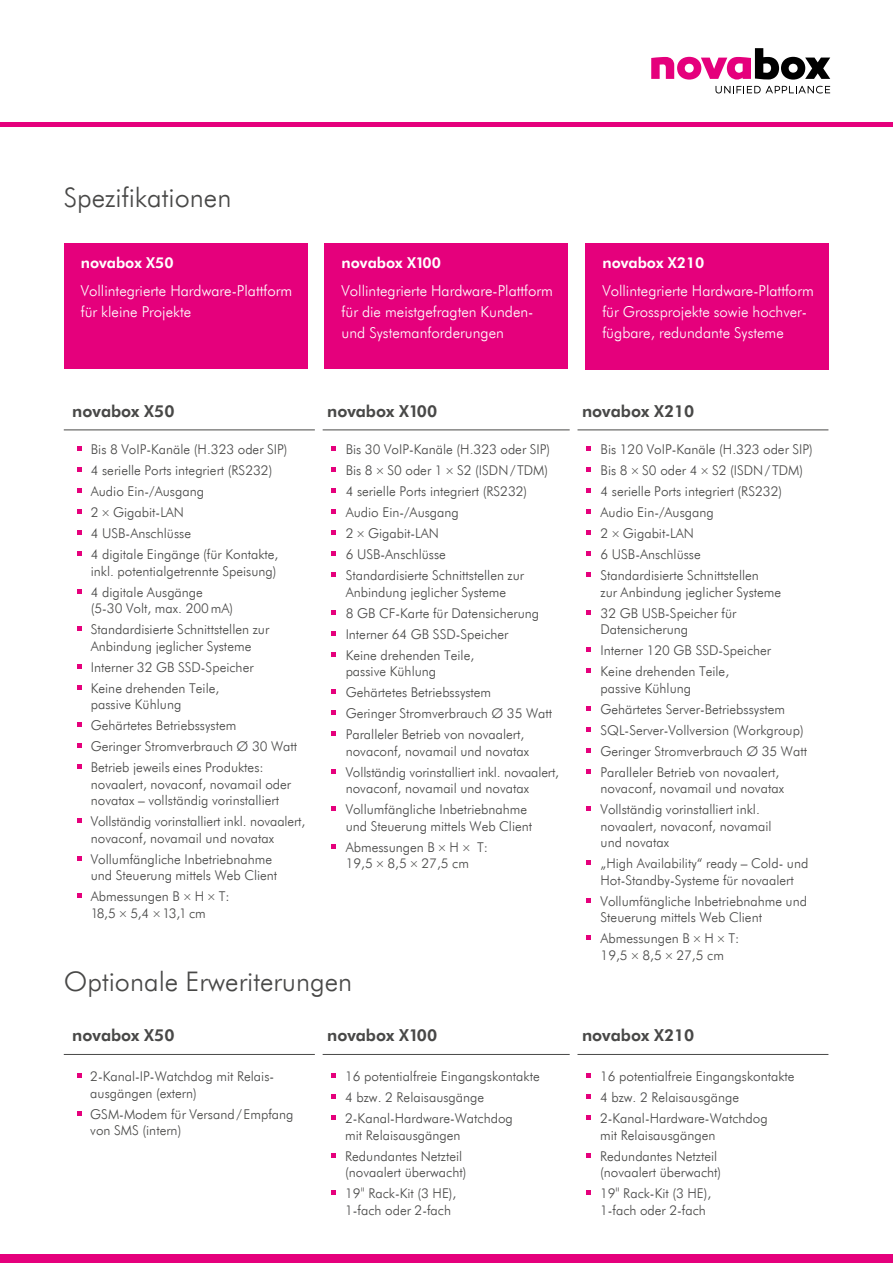
<style>
.page{position:relative;width:893px;height:1263px;background:#fff}
.page>*{position:absolute;margin:0;border:0;box-sizing:border-box;transform-origin:0 0}
.t1{font:27px "Futuri Light Regular SWFTE";color:#484847}
.t2{font:16.5px "Futuri Bold SWFTE";color:#484847}
.t3{font:15px/21px "Futuri Light Regular SWFTE";color:#fff}
.t4{font:15px "Futuri Bold SWFTE";color:#fff}
.t5{font:13.5px/21px "Futuri Light Regular SWFTE";color:#484847}
.s1{font-size:15px}
</style>
<div class="page">
<div style="left:64px;top:243px;width:244px;height:125px;background:#e5007c"></div>
<div style="left:325px;top:243px;width:243px;height:125px;background:#e5007c"></div>
<div style="left:585px;top:243px;width:244px;height:126px;background:#e5007c"></div>
<hr style="left:64px;top:429px;width:251px;height:1px;background:#484847">
<hr style="left:322px;top:429px;width:248px;height:1px;background:#484847">
<hr style="left:577px;top:429px;width:251px;height:1px;background:#484847">
<svg style="left:77px;top:446px;width:5px;height:5px"></svg>
<svg style="left:77px;top:467px;width:5px;height:5px"></svg>
<svg style="left:77px;top:488px;width:5px;height:5px"></svg>
<svg style="left:77px;top:509px;width:5px;height:5px"></svg>
<svg style="left:77px;top:530px;width:5px;height:5px"></svg>
<svg style="left:77px;top:551px;width:5px;height:5px"></svg>
<svg style="left:77px;top:589px;width:5px;height:5px"></svg>
<svg style="left:77px;top:626px;width:5px;height:5px"></svg>
<svg style="left:77px;top:664px;width:5px;height:5px"></svg>
<svg style="left:77px;top:685px;width:5px;height:5px"></svg>
<svg style="left:77px;top:722px;width:5px;height:5px"></svg>
<svg style="left:77px;top:743px;width:5px;height:5px"></svg>
<svg style="left:77px;top:764px;width:5px;height:5px"></svg>
<svg style="left:77px;top:818px;width:5px;height:5px"></svg>
<svg style="left:77px;top:856px;width:5px;height:5px"></svg>
<svg style="left:77px;top:893px;width:5px;height:5px"></svg>
<svg style="left:331px;top:446px;width:5px;height:5px"></svg>
<svg style="left:331px;top:467px;width:5px;height:5px"></svg>
<svg style="left:331px;top:488px;width:5px;height:5px"></svg>
<svg style="left:331px;top:509px;width:5px;height:5px"></svg>
<svg style="left:331px;top:530px;width:5px;height:5px"></svg>
<svg style="left:331px;top:551px;width:5px;height:5px"></svg>
<svg style="left:331px;top:572px;width:5px;height:5px"></svg>
<svg style="left:331px;top:610px;width:5px;height:5px"></svg>
<svg style="left:331px;top:631px;width:5px;height:5px"></svg>
<svg style="left:331px;top:652px;width:5px;height:5px"></svg>
<svg style="left:331px;top:689px;width:5px;height:5px"></svg>
<svg style="left:331px;top:710px;width:5px;height:5px"></svg>
<svg style="left:331px;top:731px;width:5px;height:5px"></svg>
<svg style="left:331px;top:769px;width:5px;height:5px"></svg>
<svg style="left:331px;top:806px;width:5px;height:5px"></svg>
<svg style="left:331px;top:844px;width:5px;height:5px"></svg>
<svg style="left:586px;top:446px;width:5px;height:5px"></svg>
<svg style="left:586px;top:467px;width:5px;height:5px"></svg>
<svg style="left:586px;top:488px;width:5px;height:5px"></svg>
<svg style="left:586px;top:509px;width:5px;height:5px"></svg>
<svg style="left:586px;top:530px;width:5px;height:5px"></svg>
<svg style="left:586px;top:551px;width:5px;height:5px"></svg>
<svg style="left:586px;top:572px;width:5px;height:5px"></svg>
<svg style="left:586px;top:610px;width:5px;height:5px"></svg>
<svg style="left:586px;top:647px;width:5px;height:5px"></svg>
<svg style="left:586px;top:668px;width:5px;height:5px"></svg>
<svg style="left:586px;top:706px;width:5px;height:5px"></svg>
<svg style="left:586px;top:727px;width:5px;height:5px"></svg>
<svg style="left:586px;top:748px;width:5px;height:5px"></svg>
<svg style="left:586px;top:769px;width:5px;height:5px"></svg>
<svg style="left:586px;top:806px;width:5px;height:5px"></svg>
<svg style="left:586px;top:860px;width:5px;height:5px"></svg>
<svg style="left:586px;top:898px;width:5px;height:5px"></svg>
<svg style="left:586px;top:935px;width:5px;height:5px"></svg>
<hr style="left:64px;top:1054px;width:251px;height:1px;background:#484847">
<hr style="left:322px;top:1054px;width:248px;height:1px;background:#484847">
<hr style="left:577px;top:1054px;width:251px;height:1px;background:#484847">
<svg style="left:77px;top:1073px;width:5px;height:5px"></svg>
<svg style="left:77px;top:1111px;width:5px;height:4px"></svg>
<svg style="left:331px;top:1073px;width:5px;height:5px"></svg>
<svg style="left:331px;top:1094px;width:5px;height:5px"></svg>
<svg style="left:331px;top:1115px;width:5px;height:5px"></svg>
<svg style="left:331px;top:1153px;width:5px;height:4px"></svg>
<svg style="left:331px;top:1190px;width:5px;height:5px"></svg>
<svg style="left:586px;top:1073px;width:5px;height:5px"></svg>
<svg style="left:586px;top:1094px;width:5px;height:5px"></svg>
<svg style="left:586px;top:1115px;width:5px;height:5px"></svg>
<svg style="left:586px;top:1153px;width:5px;height:4px"></svg>
<svg style="left:586px;top:1190px;width:5px;height:5px"></svg>
<svg style="left:715px;top:86px;width:115px;height:7px"></svg>
<svg style="left:651px;top:48px;width:179px;height:32px"></svg>
<hr style="left:0;top:122px;width:893px;height:4px;background:#e5007c">
<div style="left:0;top:1254px;width:893px;height:9px;background:#e5007c"></div>
<h1 class="t1" style="left:64px;top:180px;width:169px">Spezifikationen</h1>
<p class="t4" style="left:81px;top:254px;width:94px">novabox X50</p>
<p class="t3" style="left:81px;top:280px;width:213px">Vollintegrierte Hardware-Plattform für kleine Projekte</p>
<p class="t4" style="left:342px;top:254px;width:101px">novabox X100</p>
<p class="t3" style="left:342px;top:280px;width:213px">Vollintegrierte Hardware-Plattform für die meistgefragten Kunden&shy;und Systemanforderungen</p>
<p class="t4" style="left:602px;top:254px;width:104px">novabox X210</p>
<p class="t3" style="left:602px;top:280px;width:213px">Vollintegrierte Hardware-Plattform für Grossprojekte sowie hochver&shy;fügbare, redundante Systeme</p>
<p class="t2" style="left:72px;top:401px;width:104px">novabox X50</p>
<p class="t2" style="left:327px;top:401px;width:111px">novabox X100</p>
<p class="t2" style="left:582px;top:401px;width:114px">novabox X210</p>
<p class="t5" style="left:91px;top:439px;width:198px">Bis 8 VoIP-Kanäle (H.323 oder SIP)<br>4 serielle Ports integriert (RS232)<br>Audio Ein-/Ausgang<br>2×Gigabit-LAN<br>4 USB-Anschlüsse<br>4 digitale Eingänge (für Kontakte,</p>
<p class="t5" style="left:91px;top:560px;width:187px">inkl. potentialgetrennte Speisung)<br>4 digitale Ausgänge</p>
<p class="t5" style="left:91px;top:598px;width:180px">(5-30 Volt, max. 200mA)<br>Standardisierte Schnittstellen zur</p>
<p class="t5" style="left:91px;top:635px;width:164px">Anbindung jeglicher Systeme<br>Interner 32 GB SSD-Speicher<br>Keine drehenden Teile,</p>
<p class="t5" style="left:91px;top:694px;width:208px">passive Kühlung<br>Gehärtetes Betriebssystem<br>Geringer Stromverbrauch Ø 30 Watt<br>Betrieb jeweils eines Produktes:</p>
<p class="t5" style="left:91px;top:776px;width:202px;line-height:16.5px">novaalert, novaconf, novamail oder novatax – vollständig vorinstalliert</p>
<p class="t5" style="left:91px;top:813px;width:216px;line-height:16.5px">Vollständig vorinstalliert inkl. novaalert, novaconf, novamail und novatax</p>
<p class="t5" style="left:91px;top:851px;width:188px;line-height:16.5px">Vollumfängliche Inbetriebnahme und Steuerung mittels Web Client</p>
<p class="t5" style="left:91px;top:888px;width:140px;line-height:16.5px">Abmessungen B×H×T:<br>18,5×5,4×13,1 cm</p>
<p class="t5" style="left:346px;top:439px;width:206px">Bis 30 VoIP-Kanäle (H.323 oder SIP)<br>Bis 8×S0 oder 1×S2 (ISDN/ TDM)<br>4 serielle Ports integriert (RS232)<br>Audio Ein-/Ausgang<br>2×Gigabit-LAN<br>6 USB-Anschlüsse<br>Standardisierte Schnittstellen zur</p>
<p class="t5" style="left:346px;top:581px;width:195px">Anbindung jeglicher Systeme<br>8 GB CF-Karte für Datensicherung<br>Interner 64 GB SSD-Speicher<br>Keine drehenden Teile,</p>
<p class="t5" style="left:346px;top:661px;width:208px">passive Kühlung<br>Gehärtetes Betriebssystem<br>Geringer Stromverbrauch Ø 35 Watt<br>Paralleler Betrieb von novaalert,</p>
<p class="t5" style="left:346px;top:740px;width:215px">novaconf, novamail und novatax<br>Vollständig vorinstalliert inkl. novaalert,</p>
<p class="t5" style="left:346px;top:778px;width:185px">novaconf, novamail und novatax<br>Vollumfängliche Inbetriebnahme</p>
<p class="t5" style="left:346px;top:815px;width:188px">und Steuerung mittels Web Client<br>Abmessungen B×H× T:</p>
<p class="t5" style="left:346px;top:853px;width:125px">19,5×8,5×27,5 cm</p>
<p class="t5" style="left:601px;top:439px;width:214px">Bis 120 VoIP-Kanäle (H.323 oder SIP)<br>Bis 8×S0 oder 4×S2 (ISDN/ TDM)<br>4 serielle Ports integriert (RS232)<br>Audio Ein-/Ausgang<br>2×Gigabit-LAN<br>6 USB-Anschlüsse<br>Standardisierte Schnittstellen</p>
<p class="t5" style="left:601px;top:581px;width:182px">zur Anbindung jeglicher Systeme<br>32 GB USB-Speicher für</p>
<p class="t5" style="left:601px;top:619px;width:172px">Datensicherung<br>Interner 120 GB SSD-Speicher<br>Keine drehenden Teile,</p>
<p class="t5" style="left:601px;top:677px;width:208px">passive Kühlung<br>Gehärtetes Server-Betriebssystem<br>SQL-Server-Vollversion (Workgroup)<br>Geringer Stromverbrauch Ø 35 Watt<br>Paralleler Betrieb von novaalert,</p>
<p class="t5" style="left:601px;top:778px;width:185px">novaconf, novamail und novatax<br>Vollständig vorinstalliert inkl.</p>
<p class="t5" style="left:601px;top:818px;width:172px;line-height:16.5px">novaalert, novaconf, novamail und novatax</p>
<p class="t5" style="left:601px;top:855px;width:209px;line-height:16.5px">„High Availability“ ready – Cold- und<br>Hot-Standby-Systeme für novaalert</p>
<p class="t5" style="left:601px;top:893px;width:208px;line-height:16.5px">Vollumfängliche Inbetriebnahme und<br>Steuerung mittels Web Client</p>
<p class="t5" style="left:601px;top:930px;width:140px;line-height:16.5px">Abmessungen B×H×T:<br>19,5×8,5×27,5 cm</p>
<h1 class="t1" style="left:64px;top:965px;width:290px">Optionale Erweriterungen</h1>
<p class="t2" style="left:72px;top:1025px;width:104px">novabox X50</p>
<p class="t2" style="left:327px;top:1025px;width:111px">novabox X100</p>
<p class="t2" style="left:582px;top:1025px;width:114px">novabox X210</p>
<p class="t5" style="left:90px;top:1068px;width:184px;line-height:16.5px">2-Kanal-IP-Watchdog mit Relais&shy;ausgängen (extern)</p>
<p class="t5" style="left:90px;top:1105px;width:205px;line-height:16.5px">GSM-Modem für Versand/Empfang von SMS (intern)</p>
<p class="t5" style="left:345px;top:1065px;width:196px">16 potentialfreie Eingangskontakte<br>4 bzw. 2 Relaisausgänge<br>2-Kanal-Hardware-Watchdog</p>
<p class="t5" style="left:345px;top:1124px;width:119px">mit Relaisausgängen<br>Redundantes Netzteil</p>
<p class="t5" style="left:345px;top:1161px;width:123px">(novaalert überwacht)<br>19<span class="s1">"</span> Rack-Kit (3 HE),</p>
<p class="t5" style="left:345px;top:1199px;width:107px">1-fach oder 2-fach</p>
<p class="t5" style="left:600px;top:1065px;width:196px">16 potentialfreie Eingangskontakte<br>4 bzw. 2 Relaisausgänge<br>2-Kanal-Hardware-Watchdog</p>
<p class="t5" style="left:600px;top:1124px;width:119px">mit Relaisausgängen<br>Redundantes Netzteil</p>
<p class="t5" style="left:600px;top:1161px;width:123px">(novaalert überwacht)<br>19<span class="s1">"</span> Rack-Kit (3 HE),</p>
<p class="t5" style="left:600px;top:1199px;width:107px">1-fach oder 2-fach</p>
</div>
